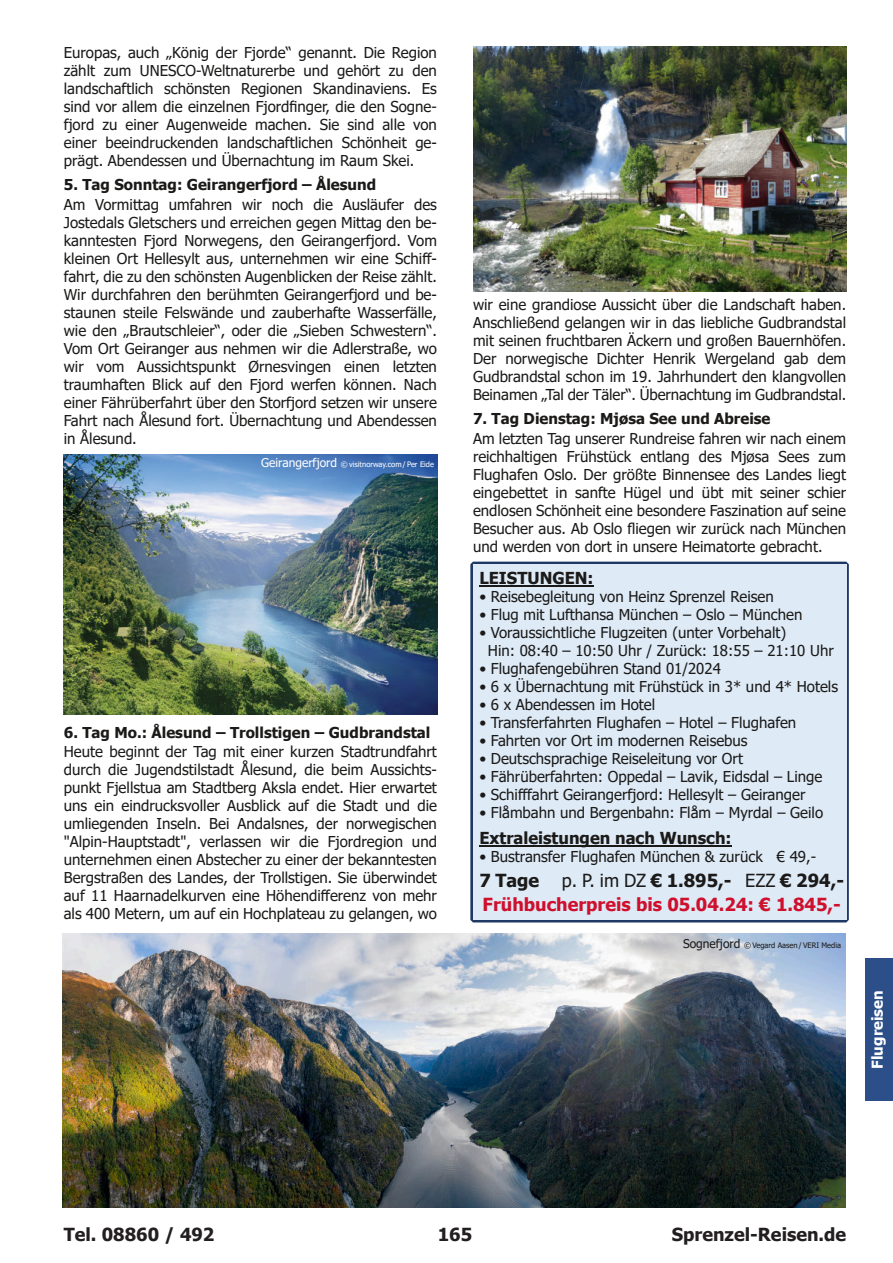
<style>
.page{position:relative;width:893px;height:1263px;background:#fff}
.page>*{position:absolute;margin:0;border:0;box-sizing:border-box;transform-origin:0 0}
.t1{font:700 18px/24px "Tahoma";color:#ce102d;text-align:right}
.t2{font:700 18px "Tahoma";color:#231f20}
.t3{font:700 18px "Tahoma";color:#1b1a19}
.t4{font:700 16.5px "Tahoma";color:#1b1a19}
.t5{font:15px/18px "Tahoma";color:#1b1a19;text-align:justify}
.t6{font:700 15px "Tahoma";color:#1b1a19}
.t7{font:700 15px "Tahoma";color:#fff}
.t8{font:7.5px "Tahoma";color:#fff}
.t9{font:7.5px "Tahoma";color:#1b1a19}
.s1{font-size:12px}
.s2{font-weight:400;color:#1b1a19}
.s3{color:#1b1a19}
</style>
<div class="page">
<img style="left:473px;top:47px;width:373px;height:244px">
<svg style="left:470px;top:562px;width:379px;height:360px;fill:#1f3864"></svg>
<div style="left:473px;top:564px;width:373px;height:356px;background:#deeaf6"></div>
<hr style="left:479px;top:585px;width:115px;height:2px;background:#1b1a19">
<hr style="left:479px;top:845px;width:253px;height:1px;background:#1b1a19">
<img style="left:63px;top:934px;width:782px;height:274px">
<img style="left:64px;top:454px;width:373px;height:261px">
<div style="left:865px;top:958px;width:28px;height:143px;background:#2c4f8a"></div>
<p class="t5" style="left:64px;top:45px;width:375px">Europas, auch „König der Fjorde“ genannt. Die Region zählt zum UNESCO-Weltnaturerbe und gehört zu den landschaftlich schönsten Regionen Skandinaviens. Es sind vor allem die einzelnen Fjordfinger, die den Sogne&shy;fjord zu einer Augenweide machen. Sie sind alle von einer beeindruckenden landschaftlichen Schönheit ge‐ prägt. Abendessen und Übernachtung im Raum Skei.</p>
<p class="t6" style="left:64px;top:179px;width:314px">5. Tag Sonntag: Geirangerfjord – Ålesund</p>
<p class="t5" style="left:64px;top:196px;width:375px">Am Vormittag umfahren wir noch die Ausläufer des Jostedals Gletschers und erreichen gegen Mittag den be‐ kanntesten Fjord Norwegens, den Geirangerfjord. Vom kleinen Ort Hellesylt aus, unternehmen wir eine Schiff‐ fahrt, die zu den schönsten Augenblicken der Reise zählt.<br>Wir durchfahren den berühmten Geirangerfjord und be‐ staunen steile Felswände und zauberhafte Wasserfälle, wie den „Brautschleier“, oder die „Sieben Schwestern“.<br>Vom Ort Geiranger aus nehmen wir die Adlerstraße, wo wir vom Aussichtspunkt Ørnesvingen einen letzten traumhaften Blick auf den Fjord werfen können. Nach einer Fährüberfahrt über den Storfjord setzen wir unsere Fahrt nach Ålesund fort. Übernachtung und Abendessen in Ålesund.</p>
<p class="t8" style="left:261px;top:461px;width:174px"><span class="s1">Geirangerfjord</span> © visitnorway.com / Per Eide</p>
<p class="t6" style="left:64px;top:726px;width:368px">6. Tag Mo.: Ålesund – Trollstigen – Gudbrandstal</p>
<p class="t5" style="left:64px;top:744px;width:375px">Heute beginnt der Tag mit einer kurzen Stadtrundfahrt durch die Jugendstilstadt Ålesund, die beim Aussichts‐ punkt Fjellstua am Stadtberg Aksla endet. Hier erwartet uns ein eindrucksvoller Ausblick auf die Stadt und die umliegenden Inseln. Bei Andalsnes, der norwegischen "Alpin-Hauptstadt", verlassen wir die Fjordregion und unternehmen einen Abstecher zu einer der bekanntesten Bergstraßen des Landes, der Trollstigen. Sie überwindet auf 11 Haarnadelkurven eine Höhendifferenz von mehr als 400 Metern, um auf ein Hochplateau zu gelangen, wo</p>
<p class="t5" style="left:473px;top:297px;width:375px">wir eine grandiose Aussicht über die Landschaft haben.<br>Anschließend gelangen wir in das liebliche Gudbrandstal mit seinen fruchtbaren Äckern und großen Bauernhöfen.<br>Der norwegische Dichter Henrik Wergeland gab dem Gudbrandstal schon im 19. Jahrhundert den klangvollen Beinamen „Tal der Täler“. Übernachtung im Gudbrandstal.</p>
<p class="t6" style="left:473px;top:413px;width:299px">7. Tag Dienstag: Mjøsa See und Abreise</p>
<p class="t5" style="left:473px;top:430px;width:375px">Am letzten Tag unserer Rundreise fahren wir nach einem reichhaltigen Frühstück entlang des Mjøsa Sees zum Flughafen Oslo. Der größte Binnensee des Landes liegt eingebettet in sanfte Hügel und übt mit seiner schier endlosen Schönheit eine besondere Faszination auf seine Besucher aus. Ab Oslo fliegen wir zurück nach München und werden von dort in unsere Heimatorte gebracht.</p>
<p class="t4" style="left:479px;top:571px;width:116px">LEISTUNGEN:</p>
<p class="t5" style="left:479px;top:589px;width:296px">• Reisebegleitung von Heinz Sprenzel Reisen</p>
<p class="t5" style="left:479px;top:607px;width:325px">• Flug mit Lufthansa München – Oslo – München</p>
<p class="t5" style="left:488px;top:625px;width:347px;text-indent:-9px">• Voraussichtliche Flugzeiten (unter Vorbehalt)<br>Hin: 08:40 – 10:50 Uhr / Zurück: 18:55 – 21:10 Uhr</p>
<p class="t5" style="left:479px;top:661px;width:243px">• Flughafengebühren Stand 01/2024</p>
<p class="t5" style="left:479px;top:679px;width:360px">• 6 x Übernachtung mit Frühstück in 3* und 4* Hotels</p>
<p class="t5" style="left:479px;top:697px;width:177px">• 6 x Abendessen im Hotel</p>
<p class="t5" style="left:479px;top:715px;width:318px">• Transferfahrten Flughafen – Hotel – Flughafen</p>
<p class="t5" style="left:479px;top:733px;width:270px">• Fahrten vor Ort im modernen Reisebus</p>
<p class="t5" style="left:479px;top:751px;width:265px">• Deutschsprachige Reiseleitung vor Ort</p>
<p class="t5" style="left:479px;top:769px;width:344px">• Fährüberfahrten: Oppedal – Lavik, Eidsdal – Linge</p>
<p class="t5" style="left:479px;top:787px;width:328px">• Schifffahrt Geirangerfjord: Hellesylt – Geiranger</p>
<p class="t5" style="left:479px;top:805px;width:345px">• Flåmbahn und Bergenbahn: Flåm – Myrdal – Geilo</p>
<p class="t4" style="left:479px;top:831px;width:254px">Extraleistungen nach Wunsch:</p>
<p class="t5" style="left:479px;top:848px;width:338px">• Bustransfer Flughafen München &amp; zurück € 49,-</p>
<p class="t3" style="left:479px;top:873px;width:61px">7 Tage</p>
<p class="t1" style="left:483px;top:870px;width:363px"><span class="s2">p. P. im DZ</span> <span class="s3">€ 1.895,-</span> <span class="s2">EZZ</span> <span class="s3">€ 294,-<br></span>Frühbucherpreis bis 05.04.24: € 1.845,-</p>
<p class="t9" style="left:683px;top:942px;width:159px"><span class="s1">Sognefjord</span> © Vegard Aasen / VERI Media</p>
<p class="t7" style="left:871px;top:1069px;width:80px;rotate:-90deg">Flugreisen</p>
<p class="t2" style="left:64px;top:1227px;width:152px">Tel. 08860 / 492</p>
<p class="t2" style="left:438px;top:1227px;width:36px">165</p>
<p class="t2" style="left:672px;top:1227px;width:176px">Sprenzel-Reisen.de</p>
</div>
